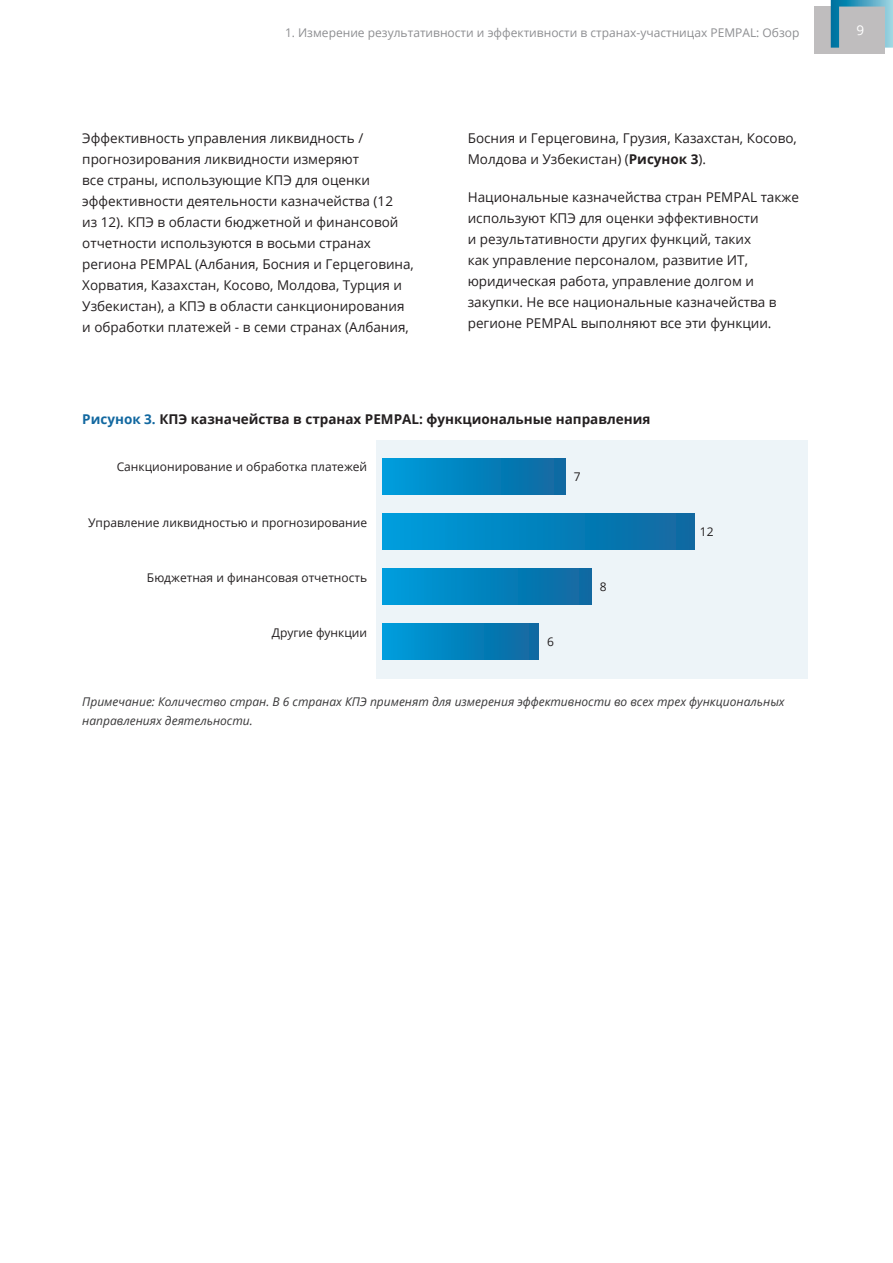
<style>
.page{position:relative;width:893px;height:1263px;background:#fff}
.page>*{position:absolute;margin:0;border:0;box-sizing:border-box;transform-origin:0 0}
.Body_text{font:13.5px/21px "Open Sans";color:#231f20}
.Figure{font:700 13.5px "Open Sans";color:#231f20}
.t1{font:13.5px "Open Sans";color:#fff}
.Body_text-2{font:italic 12px/19.5px "Open Sans";color:#393839}
.Body_text-3{font:12px "Open Sans";color:#231f20}
.t2{font:12px "Open Sans";color:#8d8e91}
.s1{font-weight:700}
.s2{color:#1268a0}
</style>
<div class="page">
<div style="left:815px;top:6px;width:70px;height:48px;background:#bfbdbe"></div>
<svg style="left:831px;top:0;width:62px;height:48px"></svg>
<div style="left:376px;top:440px;width:431px;height:239px;background:#edf4f8"></div>
<div style="left:382px;top:459px;width:183px;height:35px;background:linear-gradient(to right,#009edd,#0d679f)"></div>
<div style="left:382px;top:514px;width:313px;height:36px;background:linear-gradient(to right,#009edd,#0d679f)"></div>
<div style="left:382px;top:569px;width:209px;height:36px;background:linear-gradient(to right,#009edd,#0d679f)"></div>
<div style="left:382px;top:624px;width:156px;height:36px;background:linear-gradient(to right,#009edd,#0d679f)"></div>
<p class="t2" style="left:285px;top:25px;width:516px">1. Измерение результативности и эффективности в странах-участницах PEMPAL: Обзор</p>
<p class="t1" style="left:856px;top:21px;width:9px">9</p>
<p class="Body_text" style="left:82px;top:127px;width:333px">Эффективность управления ликвидность / прогнозирования ликвидности измеряют<br>все страны, использующие КПЭ для оценки эффективности деятельности казначейства (12<br>из 12). КПЭ в области бюджетной и финансовой отчетности используются в восьми странах региона PEMPAL (Албания, Босния и Герцеговина, Хорватия, Казахстан, Косово, Молдова, Турция и Узбекистан), а КПЭ в области санкционирования и обработки платежей - в семи странах (Албания,</p>
<p class="Body_text" style="left:468px;top:127px;width:331px">Босния и Герцеговина, Грузия, Казахстан, Косово,<br>Молдова и Узбекистан) (<span class="s1">Рисунок 3</span>).</p>
<p class="Body_text" style="left:468px;top:186px;width:333px">Национальные казначейства стран PEMPAL также используют КПЭ для оценки эффективности<br>и результативности других функций, таких<br>как управление персоналом, развитие ИТ, юридическая работа, управление долгом и закупки. Не все национальные казначейства в регионе PEMPAL выполняют все эти функции.</p>
<p class="Figure" style="left:82px;top:410px;width:570px"><span class="s2">Рисунок 3.</span> КПЭ казначейства в странах PEMPAL: функциональные направления</p>
<p class="Body_text-3" style="left:117px;top:459px;width:252px">Санкционирование и обработка платежей</p>
<p class="Body_text-3" style="left:88px;top:514px;width:281px">Управление ликвидностью и прогнозирование</p>
<p class="Body_text-3" style="left:147px;top:569px;width:222px">Бюджетная и финансовая отчетность</p>
<p class="Body_text-3" style="left:272px;top:624px;width:97px">Другие функции</p>
<p class="Body_text-3" style="left:574px;top:469px;width:8px">7</p>
<p class="Body_text-3" style="left:547px;top:634px;width:8px">6</p>
<p class="Body_text-3" style="left:600px;top:579px;width:8px">8</p>
<p class="Body_text-3" style="left:700px;top:524px;width:15px">12</p>
<p class="Body_text-2" style="left:82px;top:691px;width:704px">Примечание: Количество стран. В 6 странах КПЭ применят для измерения эффективности во всех трех функциональных направлениях деятельности.</p>
</div>
